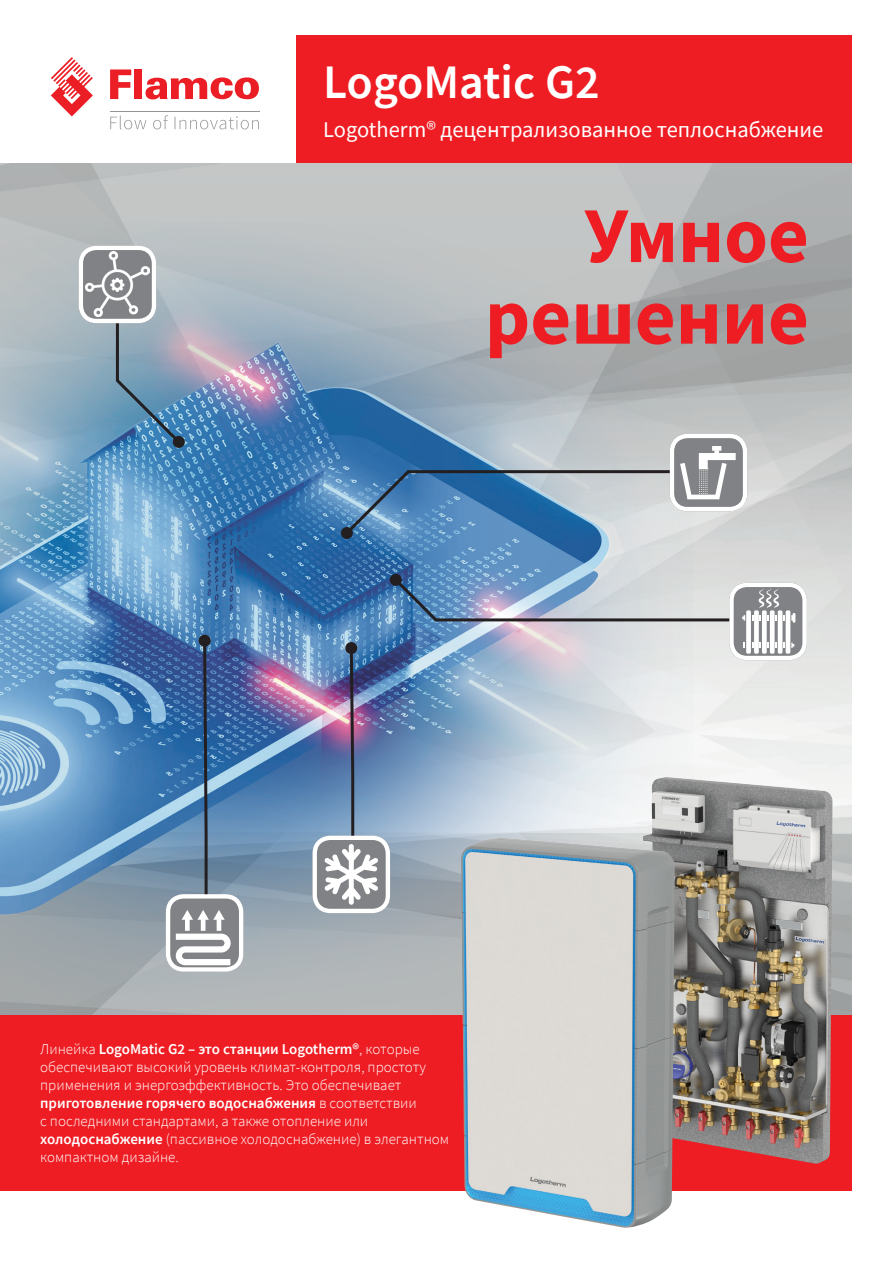
<style>
.page{position:relative;width:893px;height:1263px;background:#fff}
.page>*{position:absolute;margin:0;border:0;box-sizing:border-box;transform-origin:0 0}
.t1{font:700 79.05px/81.6px "Source Sans Pro";color:#ee1d23;text-align:right}
.t2{font:600 48px "Source Sans Pro";color:#fff}
.t3{font:22.5px "Source Sans Pro";color:#fff}
.t4{font:300 15px/18px "Source Sans Pro";color:#fff}
.s1{font-weight:600}
</style>
<div class="page">
<img style="left:0;top:163px;width:851px;height:852px">
<div style="left:296px;top:36px;width:555px;height:127px;background:#ee1d23"></div>
<svg style="left:110px;top:69px;width:21px;height:30px"></svg>
<div style="left:134px;top:69px;width:8px;height:30px;background:#eb1e25"></div>
<svg style="left:146px;top:77px;width:113px;height:22px"></svg>
<svg style="left:51px;top:57px;width:42px;height:59px"></svg>
<svg style="left:110px;top:115px;width:149px;height:14px"></svg>
<hr style="left:110px;top:112px;width:149px;height:1px;background:#939598">
<div style="left:0;top:1015px;width:851px;height:176px;background:#ee1d23"></div>
<img style="left:675px;top:777px;width:157px;height:387px">
<img style="left:461px;top:913px;width:214px;height:315px">
<svg style="left:173px;top:436px;width:12px;height:12px"></svg>
<svg style="left:343px;top:434px;width:404px;height:103px;background:#83a1bb"></svg>
<div style="left:341px;top:527px;width:12px;height:12px;background:#231f20;border-radius:50%"></div>
<div style="left:390px;top:574px;width:12px;height:12px;background:#231f20;border-radius:50%"></div>
<svg style="left:166px;top:638px;width:77px;height:334px;background:#6484a9"></svg>
<div style="left:199px;top:635px;width:12px;height:12px;background:#231f20;border-radius:50%"></div>
<img style="left:313px;top:576px;width:494px;height:337px">
<div style="left:345px;top:642px;width:12px;height:12px;background:#231f20;border-radius:50%"></div>
<svg style="left:79px;top:246px;width:104px;height:200px;background:#88a4b8"></svg>
<img style="left:86px;top:252px;width:63px;height:65px">
<h2 class="t2" style="left:323px;top:50px;width:278px">LogoMatic G2</h2>
<h3 class="t3" style="left:323px;top:115px;width:502px">Logotherm® децентрализованное теплоснабжение</h3>
<h1 class="t1" style="left:485px;top:194px;width:326px">Умное решение</h1>
<p class="t4" style="left:40px;top:1039px;width:411px">Линейка <span class="s1">LogoMatic G2 – это станции Logotherm®</span>, которые обеспечивают высокий уровень климат-контроля, простоту применения и энергоэффективность. Это обеспечивает <span class="s1">приготовление горячего водоснабжения</span> в соответствии<br>с последними стандартами, а также отопление или <span class="s1">холодоснабжение</span> (пассивное холодоснабжение) в элегантном компактном дизайне.</p>
</div>
